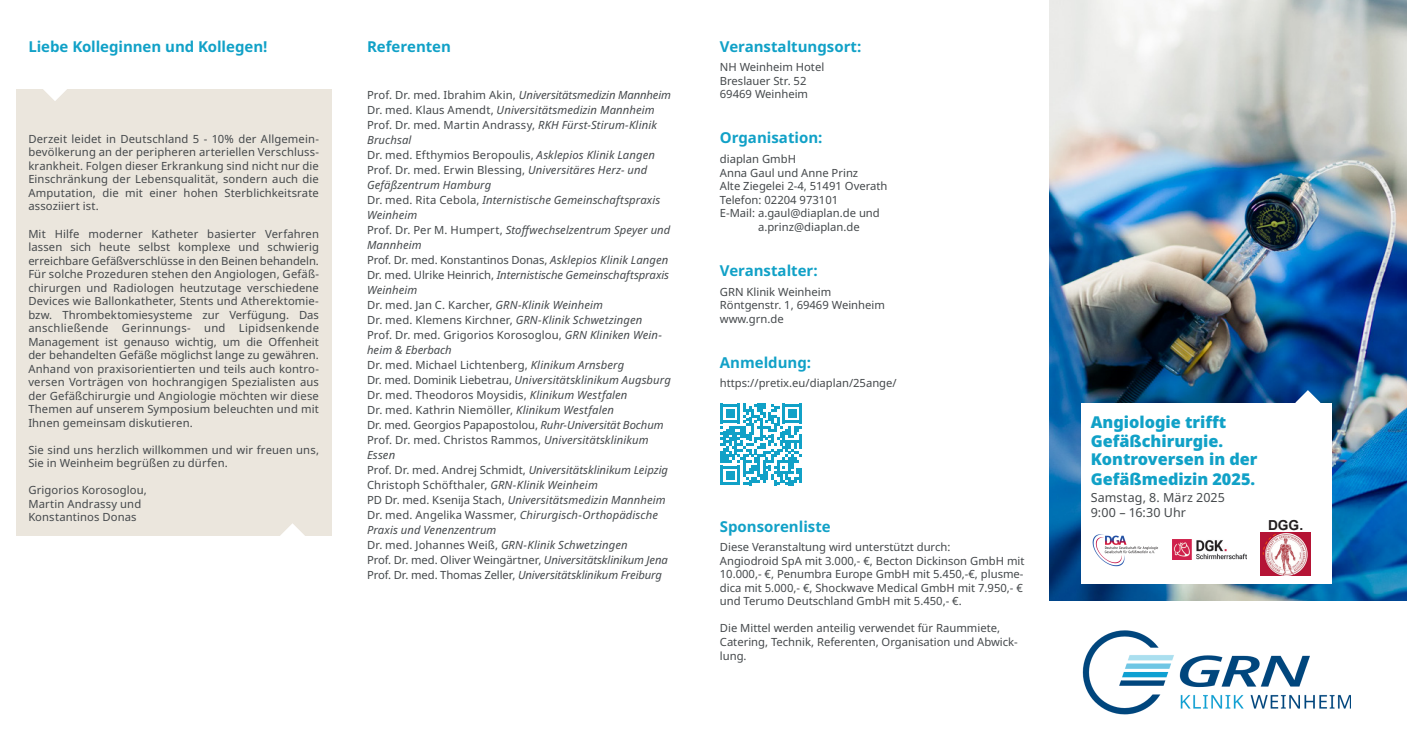
<style>
.page{position:relative;width:1407px;height:745px;background:#fff}
.page>*{position:absolute;margin:0;border:0;box-sizing:border-box;transform-origin:0 0}
.t1{font:900 16.25px/19px "Noto Sans";color:#11a1c7}
.t2{font:700 15px "Noto Sans";color:#11a1c7}
.t3{font:700 13.75px "Arial";color:#231f20}
.t4{font:12.5px/15px "Noto Sans";letter-spacing:.005em;color:#45494c}
.t5{font:11.25px/13.5px "Noto Sans";color:#45494c}
.t6{font:italic 11.25px/15px "Noto Sans";letter-spacing:.01em;color:#45494c}
.s1{font-style:normal}
</style>
<div class="page">
<div style="left:16px;top:89px;width:315px;height:446px;background:#ebe6dd"></div>
<img style="left:1049px;top:0;width:358px;height:600px">
<img style="left:1082px;top:630px;width:268px;height:85px">
<div style="left:1081px;top:402px;width:251px;height:181px;background:#fff"></div>
<img style="left:1092px;top:534px;width:66px;height:32px">
<img style="left:1172px;top:539px;width:74px;height:20px">
<svg style="left:720px;top:403px;width:82px;height:82px"></svg>
<hr style="left:799px;top:468px;width:3px;height:14px;background:#11a1c7">
<svg style="left:43px;top:89px;width:24px;height:12px"></svg>
<svg style="left:280px;top:523px;width:25px;height:13px"></svg>
<svg style="left:1295px;top:390px;width:25px;height:13px"></svg>
<img style="left:1260px;top:532px;width:51px;height:43px">
<h2 class="t2" style="left:28px;top:35px;width:241px">Liebe Kolleginnen und Kollegen!</h2>
<p class="t5" style="left:28px;top:132px;width:292px;text-align:justify">Derzeit leidet in Deutschland 5 - 10% der Allgemein&shy;bevölkerung an der peripheren arteriellen Verschluss&shy;krankheit. Folgen dieser Erkrankung sind nicht nur die Einschränkung der Lebensqualität, sondern auch die Amputation, die mit einer hohen Sterblichkeitsrate assoziiert ist.</p>
<p class="t5" style="left:28px;top:227px;width:292px;text-align:justify">Mit Hilfe moderner Katheter basierter Verfahren lassen sich heute selbst komplexe und schwierig erreichbare Gefäßverschlüsse in den Beinen behandeln.<br>Für solche Prozeduren stehen den Angiologen, Gefäß&shy;chirurgen und Radiologen heutzutage verschiedene Devices wie Ballonkatheter, Stents und Atherektomie&shy;bzw. Thrombektomiesysteme zur Verfügung. Das anschließende Gerinnungs- und Lipidsenkende Manage-ment ist genauso wichtig, um die Offenheit der behandelten Gefäße möglichst lange zu gewähren.<br>Anhand von praxisorientierten und teils auch kontro&shy;versen Vorträgen von hochrangigen Spezialisten aus der Gefäßchirurgie und Angiologie möchten wir diese Themen auf unserem Symposium beleuchten und mit Ihnen gemeinsam diskutieren.</p>
<p class="t5" style="left:28px;top:443px;width:292px">Sie sind uns herzlich willkommen und wir freuen uns,<br>Sie in Weinheim begrüßen zu dürfen.</p>
<p class="t5" style="left:28px;top:483px;width:120px">Grigorios Korosoglou,<br>Martin Andrassy und<br>Konstantinos Donas</p>
<h2 class="t2" style="left:367px;top:35px;width:85px">Referenten</h2>
<p class="t6" style="left:367px;top:87px;width:306px"><span class="s1">Prof. Dr. med. Ibrahim Akin,</span> Universitätsmedizin Mannheim <span class="s1">Dr. med. Klaus Amendt,</span> Universitätsmedizin Mannheim <span class="s1">Prof. Dr. med. Martin Andrassy,</span> RKH Fürst-Stirum-Klinik Bruchsal<br><span class="s1">Dr. med. Efthymios Beropoulis,</span> Asklepios Klinik Langen <span class="s1">Prof. Dr. med. Erwin Blessing,</span> Universitäres Herz- und Gefäßzentrum Hamburg<br><span class="s1">Dr. med. Rita Cebola,</span> Internistische Gemeinschaftspraxis Weinheim<br><span class="s1">Prof. Dr. Per M. Humpert,</span> Stoffwechselzentrum Speyer und Mannheim<br><span class="s1">Prof. Dr. med. Konstantinos Donas,</span> Asklepios Klinik Langen <span class="s1">Dr. med. Ulrike Heinrich,</span> Internistische Gemeinschaftspraxis Weinheim<br><span class="s1">Dr. med. Jan C. Karcher,</span> GRN-Klinik Weinheim<br><span class="s1">Dr. med. Klemens Kirchner,</span> GRN-Klinik Schwetzingen<br><span class="s1">Prof. Dr. med. Grigorios Korosoglou,</span> GRN Kliniken Wein&shy;heim &amp; Eberbach<br><span class="s1">Dr. med. Michael Lichtenberg,</span> Klinikum Arnsberg<br><span class="s1">Dr. med. Dominik Liebetrau,</span> Universitätsklinikum Augsburg <span class="s1">Dr. med. Theodoros Moysidis,</span> Klinikum Westfalen<br><span class="s1">Dr. med. Kathrin Niemöller,</span> Klinikum Westfalen<br><span class="s1">Dr. med. Georgios Papapostolou,</span> Ruhr-Universität Bochum <span class="s1">Prof. Dr. med. Christos Rammos,</span> Universitätsklinikum Essen<br><span class="s1">Prof. Dr. med. Andrej Schmidt,</span> Universitätsklinikum Leipzig <span class="s1">Christoph Schöfthaler,</span> GRN-Klinik Weinheim<br><span class="s1">PD Dr. med. Ksenija Stach,</span> Universitätsmedizin Mannheim <span class="s1">Dr. med. Angelika Wassmer,</span> Chirurgisch-Orthopädische Praxis und Venenzentrum<br><span class="s1">Dr. med. Johannes Weiß,</span> GRN-Klinik Schwetzingen<br><span class="s1">Prof. Dr. med. Oliver Weingärtner,</span> Universitätsklinikum Jena <span class="s1">Prof. Dr. med. Thomas Zeller,</span> Universitätsklinikum Freiburg</p>
<h2 class="t2" style="left:720px;top:35px;width:143px">Veranstaltungsort:</h2>
<p class="t5" style="left:720px;top:61px;width:106px">NH Weinheim Hotel<br>Breslauer Str. 52<br>69469 Weinheim</p>
<h2 class="t2" style="left:720px;top:127px;width:104px">Organisation:</h2>
<p class="t5" style="left:720px;top:152px;width:78px">diaplan GmbH</p>
<p class="t5" style="left:720px;top:166px;width:140px">Anna Gaul und Anne Prinz</p>
<p class="t5" style="left:720px;top:179px;width:169px">Alte Ziegelei 2-4, 51491 Overath</p>
<p class="t5" style="left:720px;top:193px;width:120px">Telefon: 02204 973101</p>
<p class="t5" style="left:720px;top:206px;width:161px">E-Mail: a.gaul@diaplan.de und</p>
<p class="t5" style="left:758px;top:220px;width:103px">a.prinz@diaplan.de</p>
<h2 class="t2" style="left:720px;top:259px;width:99px">Veranstalter:</h2>
<p class="t5" style="left:720px;top:285px;width:167px">GRN Klinik Weinheim<br>Röntgenstr. 1, 69469 Weinheim www.grn.de</p>
<h2 class="t2" style="left:720px;top:351px;width:93px">Anmeldung:</h2>
<p class="t5" style="left:720px;top:376px;width:178px">https://pretix.eu/diaplan/25ange/</p>
<h2 class="t2" style="left:720px;top:515px;width:112px">Sponsorenliste</h2>
<p class="t5" style="left:720px;top:540px;width:306px">Diese Veranstaltung wird unterstützt durch:<br>Angiodroid SpA mit 3.000,- €, Becton Dickinson GmbH mit 10.000,- €, Penumbra Europe GmbH mit 5.450,-€, plusme&shy;dica mit 5.000,- €, Shockwave Medical GmbH mit 7.950,- € und Terumo Deutschland GmbH mit 5.450,- €.</p>
<p class="t5" style="left:720px;top:621px;width:299px">Die Mittel werden anteilig verwendet für Raummiete,<br>Catering, Technik, Referenten, Organisation und Abwick&shy;lung.</p>
<h1 class="t1" style="left:1090px;top:412px;width:168px">Angiologie trifft<br>Gefäßchirurgie.<br>Kontroversen in der<br>Gefäßmedizin 2025.</h1>
<p class="t4" style="left:1090px;top:490px;width:136px">Samstag, 8. März 2025<br>9:00 – 16:30 Uhr</p>
<p class="t3" style="left:1268px;top:515px;width:37px">DGG.</p>
</div>
